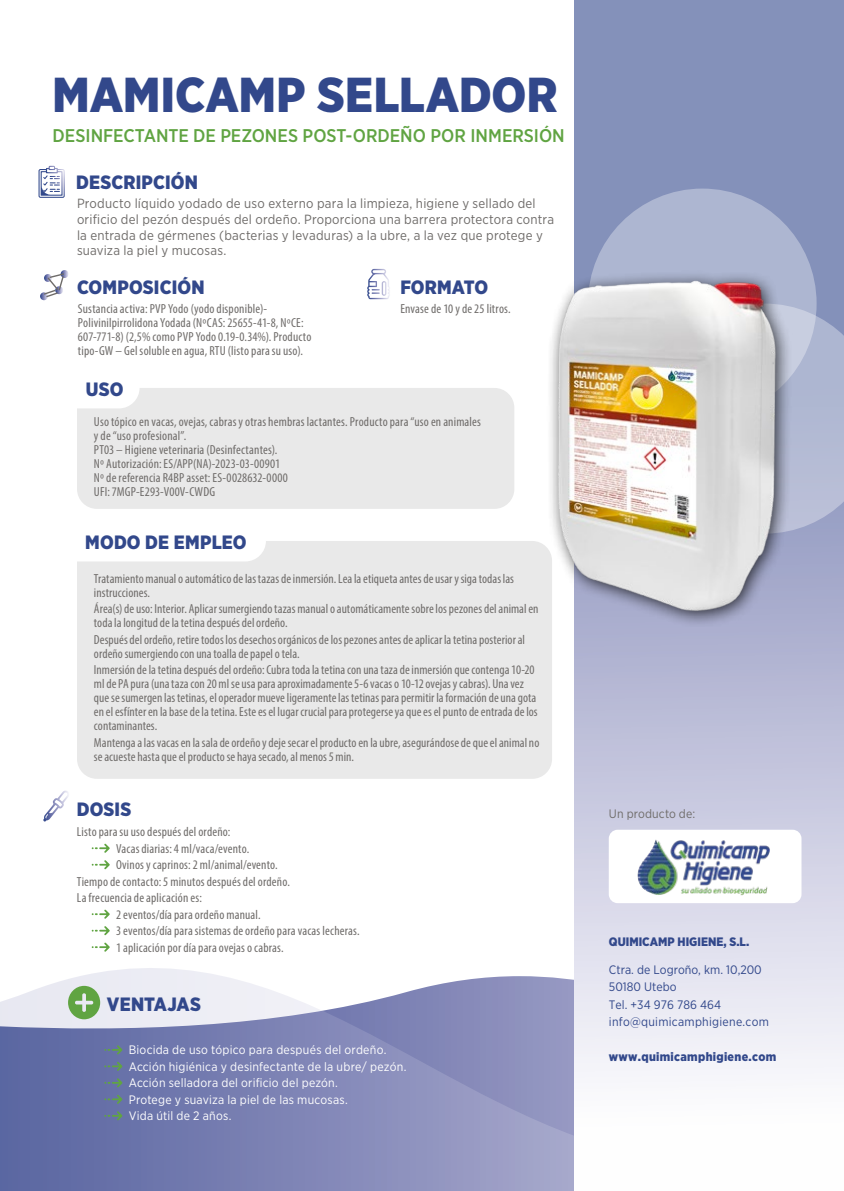
<style>
.page{position:relative;width:844px;height:1191px;background:#fff}
.page>*{position:absolute;margin:0;border:0;box-sizing:border-box;transform-origin:0 0}
.t1{font:900 49px "Gotham Narrow";color:#32488b}
.t2{font:900 19.25px "Gotham Narrow";letter-spacing:.01em;color:#32488b}
.t3{font:500 18.38px "Gotham Narrow";color:#60a442}
.Basic{font:13.3px/15.8px "Gotham Narrow";letter-spacing:.015em;color:#6f6c6a}
.Basic-2{font:condensed 13.12px/14px "Myriad Pro";letter-spacing:.01em;color:#6f6c6a}
.Basic-3{font:12.25px "Gotham Narrow";letter-spacing:.02em;color:#fff}
.t4{font:12.25px/17.5px "Gotham Narrow";color:#32488b}
.t5{font:900 12.25px "Gotham Narrow";letter-spacing:.025em;color:#32488b}
.t6{font:900 12.25px "Gotham Narrow";color:#32488b}
.t7{font:12.25px "Gotham Narrow";letter-spacing:.01em;color:#6f6c6a}
</style>
<div class="page">
<svg style="left:0;top:968px;width:574px;height:223px;background:#9297c0"></svg>
<svg style="left:68px;top:985px;width:32px;height:34px"></svg>
<svg style="left:104px;top:1045px;width:18px;height:9px"></svg>
<svg style="left:104px;top:1061px;width:18px;height:10px"></svg>
<svg style="left:104px;top:1078px;width:18px;height:9px"></svg>
<svg style="left:104px;top:1094px;width:18px;height:10px"></svg>
<svg style="left:104px;top:1111px;width:18px;height:9px"></svg>
<svg style="left:574px;top:0;width:269px;height:1072px;background:#b4b9d4"></svg>
<div style="left:608px;top:829px;width:193px;height:74px;background:#fff;border-radius:9px"></div>
<div style="left:587px;top:189px;width:229px;height:229px;background:#adb6d1;border-radius:50%"></div>
<svg style="left:792px;top:303px;width:51px;height:230px;background:#b0b7d2"></svg>
<svg style="left:367px;top:269px;width:23px;height:30px"></svg>
<svg style="left:38px;top:166px;width:27px;height:32px"></svg>
<svg style="left:40px;top:270px;width:28px;height:30px"></svg>
<img style="left:637px;top:839px;width:133px;height:57px">
<div style="left:77px;top:388px;width:437px;height:121px;background:#e9e9e9;border-radius:20px"></div>
<div style="left:51px;top:367px;width:88px;height:41px;background:#fff;border-radius:21px"></div>
<div style="left:77px;top:541px;width:475px;height:238px;background:#e9e9e9;border-radius:20px"></div>
<div style="left:51px;top:520px;width:215px;height:41px;background:#fff;border-radius:21px"></div>
<svg style="left:43px;top:790px;width:26px;height:31px"></svg>
<svg style="left:92px;top:843px;width:18px;height:10px"></svg>
<svg style="left:92px;top:860px;width:18px;height:9px"></svg>
<svg style="left:92px;top:909px;width:18px;height:9px"></svg>
<svg style="left:92px;top:926px;width:18px;height:9px"></svg>
<svg style="left:92px;top:942px;width:18px;height:9px"></svg>
<div style="left:545px;top:269px;width:247px;height:359px;background:#000;opacity:.75"></div>
<img style="left:552px;top:268px;width:227px;height:350px">
<p class="t1" style="left:52px;top:62px;width:506px">MAMICAMP SELLADOR</p>
<p class="t3" style="left:52px;top:124px;width:513px">DESINFECTANTE DE PEZONES POST-ORDEÑO POR INMERSIÓN</p>
<p class="t2" style="left:76px;top:169px;width:123px">DESCRIPCIÓN</p>
<p class="Basic" style="left:77px;top:195px;width:478px">Producto líquido yodado de uso externo para la limpieza, higiene y sellado del orificio del pezón después del ordeño. Proporciona una barrera protectora contra la entrada de gérmenes (bacterias y levaduras) a la ubre, a la vez que protege y suaviza la piel y mucosas.</p>
<p class="t2" style="left:77px;top:274px;width:129px">COMPOSICIÓN</p>
<p class="t2" style="left:400px;top:274px;width:89px">FORMATO</p>
<p class="Basic-2" style="left:400px;top:301px;width:112px">Envase de 10 y de 25 litros.</p>
<p class="Basic-2" style="left:78px;top:301px;width:235px">Sustancia activa: PVP Yodo (yodo disponible)- Polivinilpirrolidona Yodada (NºCAS: 25655-41-8, NºCE:<br>607-771-8) (2,5% como PVP Yodo 0.19-0.34%). Producto tipo-GW – Gel soluble en agua, RTU (listo para su uso).</p>
<p class="t2" style="left:86px;top:376px;width:39px">USO</p>
<p class="Basic-2" style="left:94px;top:415px;width:388px">Uso tópico en vacas, ovejas, cabras y otras hembras lactantes. Producto para “uso en animales y de “uso profesional”.</p>
<p class="Basic-2" style="left:94px;top:443px;width:185px">PT03 – Higiene veterinaria (Desinfectantes).</p>
<p class="Basic-2" style="left:94px;top:457px;width:188px">Nº Autorización: ES/APP(NA)-2023-03-00901</p>
<p class="Basic-2" style="left:94px;top:471px;width:195px">Nº de referencia R4BP asset: ES-0028632-0000</p>
<p class="Basic-2" style="left:94px;top:485px;width:123px">UFI: 7MGP-E293-V00V-CWDG</p>
<p class="t2" style="left:85px;top:529px;width:163px">MODO DE EMPLEO</p>
<p class="Basic-2" style="left:94px;top:571px;width:421px">Tratamiento manual o automático de las tazas de inmersión. Lea la etiqueta antes de usar y siga todas las instrucciones.</p>
<p class="Basic-2" style="left:94px;top:601px;width:446px">Área(s) de uso: Interior. Aplicar sumergiendo tazas manual o automáticamente sobre los pezones del animal en toda la longitud de la tetina después del ordeño.</p>
<p class="Basic-2" style="left:94px;top:632px;width:432px">Después del ordeño, retire todos los desechos orgánicos de los pezones antes de aplicar la tetina posterior al ordeño sumergiendo con una toalla de papel o tela.</p>
<p class="Basic-2" style="left:94px;top:662px;width:445px">Inmersión de la tetina después del ordeño: Cubra toda la tetina con una taza de inmersión que contenga 10-20 ml de PA pura (una taza con 20 ml se usa para aproximadamente 5-6 vacas o 10-12 ovejas y cabras). Una vez que se sumergen las tetinas, el operador mueve ligeramente las tetinas para permitir la formación de una gota en el esfínter en la base de la tetina. Este es el lugar crucial para protegerse ya que es el punto de entrada de los contaminantes.</p>
<p class="Basic-2" style="left:94px;top:735px;width:447px">Mantenga a las vacas en la sala de ordeño y deje secar el producto en la ubre, asegurándose de que el animal no se acueste hasta que el producto se haya secado, al menos 5 min.</p>
<p class="t2" style="left:77px;top:796px;width:56px">DOSIS</p>
<p class="Basic-2" style="left:77px;top:824px;width:155px">Listo para su uso después del ordeño:</p>
<p class="Basic-2" style="left:116px;top:841px;width:135px">Vacas diarias: 4 ml/vaca/evento.</p>
<p class="Basic-2" style="left:116px;top:857px;width:163px">Ovinos y caprinos: 2 ml/animal/evento.</p>
<p class="Basic-2" style="left:77px;top:874px;width:215px">Tiempo de contacto: 5 minutos después del ordeño.</p>
<p class="Basic-2" style="left:77px;top:890px;width:126px">La frecuencia de aplicación es:</p>
<p class="Basic-2" style="left:116px;top:907px;width:146px">2 eventos/día para ordeño manual.</p>
<p class="Basic-2" style="left:116px;top:923px;width:245px">3 eventos/día para sistemas de ordeño para vacas lecheras.</p>
<p class="Basic-2" style="left:116px;top:940px;width:169px">1 aplicación por día para ovejas o cabras.</p>
<p class="t2" style="left:107px;top:991px;width:95px">VENTAJAS</p>
<p class="Basic-3" style="left:129px;top:1042px;width:259px">Biocida de uso tópico para después del ordeño.</p>
<p class="Basic-3" style="left:129px;top:1059px;width:279px">Acción higiénica y desinfectante de la ubre/ pezón.</p>
<p class="Basic-3" style="left:129px;top:1075px;width:211px">Acción selladora del orificio del pezón.</p>
<p class="Basic-3" style="left:129px;top:1092px;width:220px">Protege y suaviza la piel de las mucosas.</p>
<p class="Basic-3" style="left:129px;top:1108px;width:104px">Vida útil de 2 años.</p>
<p class="t7" style="left:608px;top:806px;width:88px">Un producto de:</p>
<p class="t6" style="left:608px;top:934px;width:142px">QUIMICAMP HIGIENE, S.L.</p>
<p class="t4" style="left:608px;top:960px;width:161px">Ctra. de Logroño, km. 10,200<br>50180 Utebo<br>Tel. +34 976 786 464 info@quimicamphigiene.com</p>
<p class="t5" style="left:608px;top:1048px;width:169px">www.quimicamphigiene.com</p>
</div>
